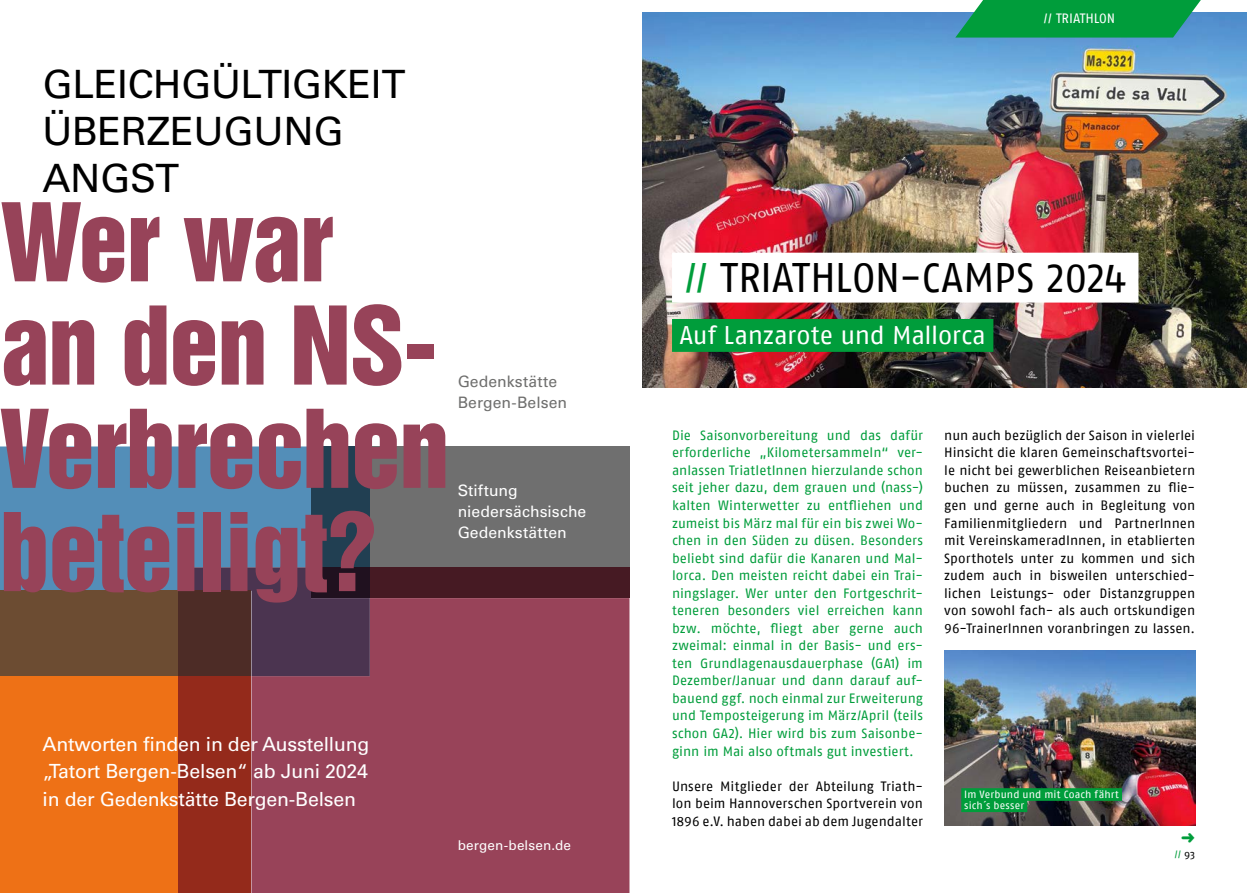
<style>
.page{position:relative;width:1259px;height:893px;background:#fff}
.page>*{position:absolute;margin:0;border:0;box-sizing:border-box;transform-origin:0 0}
.t1{font:99px/103.2px "Helvetica Inserat LT Pro";letter-spacing:-.01em;color:#974359}
.t2{font:41.25px "Fago No Regular LF";letter-spacing:-.015em;color:#000}
.t3{font:39px/46.8px "Univers LT Pro 55 Roman";letter-spacing:-.01em;color:#000}
.t4{font:25.5px "Fago No Regular LF";letter-spacing:-.01em;color:#fff}
.t5{font:19.5px/27px "Univers LT Pro 55 Roman";letter-spacing:-.01em;color:#fff;text-align:justify}
.t6{font:15.75px/21px "Univers LT Pro 55 Roman";letter-spacing:.005em;color:#fff}
.t7{font:15.75px/21px "Univers LT Pro 55 Roman";letter-spacing:.005em;color:#6f6f6e}
.t8{font:13.5px/17.5px "Fago No Regular LF";letter-spacing:.005em;color:#009d3b;text-align:justify}
.t9{font:13.5px/17.5px "Fago No Regular LF";color:#000;text-align:justify}
.t10{font:13.5px "Univers LT Pro 55 Roman";letter-spacing:.01em;color:#fff}
.t11{font:13.5px "Fago No Regular LF";color:#fff}
.t12{font:10.65px "Fago No Regular LF";color:#009d3b}
.t13{font:10.5px/11.2px "Fago No Regular LF";letter-spacing:.01em;color:#fff}
.s1{color:#009d3b}
.s2{color:#000}
</style>
<div class="page">
<img style="left:642px;top:13px;width:604px;height:374px">
<svg style="left:955px;top:0;width:245px;height:38px;background:#109f4e"></svg>
<div style="left:672px;top:319px;width:321px;height:33px;background:#009d3b"></div>
<div style="left:672px;top:253px;width:466px;height:50px;background:#fff"></div>
<img style="left:944px;top:650px;width:251px;height:176px">
<div style="left:961px;top:788px;width:161px;height:13px;background:#009d3b"></div>
<div style="left:961px;top:799px;width:66px;height:13px;background:#009d3b"></div>
<div style="left:370px;top:446px;width:259px;height:121px;background:#6f6f6f"></div>
<div style="left:0;top:446px;width:311px;height:145px;background:#538eb8"></div>
<div style="left:311px;top:446px;width:59px;height:121px;background:#213f52"></div>
<div style="left:0;top:676px;width:178px;height:217px;background:#ee7116"></div>
<div style="left:0;top:591px;width:178px;height:85px;background:#6c4c32"></div>
<div style="left:251px;top:598px;width:378px;height:295px;background:#984359"></div>
<div style="left:370px;top:567px;width:259px;height:31px;background:#461a23"></div>
<div style="left:178px;top:567px;width:192px;height:109px;background:#4b3450"></div>
<div style="left:311px;top:567px;width:59px;height:31px;background:#20111f"></div>
<div style="left:178px;top:676px;width:73px;height:217px;background:#942a1b"></div>
<div style="left:178px;top:591px;width:73px;height:85px;background:#4d2c26"></div>
<h3 class="t3" style="left:43px;top:61px;width:364px">GLEICHGÜLTIGKEIT<br>ÜBERZEUGUNG<br>ANGST</h3>
<h1 class="t1" style="left:0;top:194px;width:451px">Wer war an den NS-<br>Verbrechen beteiligt?</h1>
<p class="t7" style="left:458px;top:371px;width:111px">Gedenkstätte<br>Bergen-Belsen</p>
<p class="t6" style="left:458px;top:480px;width:130px">Stiftung niedersächsische<br>Gedenkstätten</p>
<h3 class="t5" style="left:43px;top:731px;width:328px">Antworten finden in der Ausstellung „Tatort Bergen-Belsen“ ab Juni 2024 in der Gedenkstätte Bergen-Belsen</h3>
<p class="t10" style="left:458px;top:837px;width:115px">bergen-belsen.de</p>
<p class="t11" style="left:1043px;top:11px;width:73px">// TRIATHLON</p>
<h2 class="t2" style="left:684px;top:254px;width:444px"><span class="s1">//</span> TRIATHLON-CAMPS 2024</h2>
<h3 class="t4" style="left:679px;top:321px;width:308px">Auf Lanzarote und Mallorca</h3>
<p class="t8" style="left:672px;top:426px;width:252px">Die Saisonvorbereitung und das dafür erforderliche „Kilometersammeln“ ver&shy;anlassen TriatletInnen hierzulande schon seit jeher dazu, dem grauen und (nass-) kalten Winterwetter zu entfliehen und zumeist bis März mal für ein bis zwei Wo&shy;chen in den Süden zu düsen. Besonders beliebt sind dafür die Kanaren und Mal&shy;lorca. Den meisten reicht dabei ein Trai&shy;ningslager. Wer unter den Fortgeschrit&shy;teneren besonders viel erreichen kann bzw. möchte, fliegt aber gerne auch zweimal: einmal in der Basis- und ers&shy;ten Grundlagenausdauerphase (GA1) im Dezember/Januar und dann darauf auf&shy;bauend ggf. noch einmal zur Erweiterung und Temposteigerung im März/April (teils schon GA2). Hier wird bis zum Saisonbe&shy;ginn im Mai also oftmals gut investiert.</p>
<p class="t9" style="left:672px;top:777px;width:252px">Unsere Mitglieder der Abteilung Triath&shy;lon beim Hannoverschen Sportverein von 1896 e.V. haben dabei ab dem Jugendalter</p>
<p class="t9" style="left:944px;top:426px;width:252px">nun auch bezüglich der Saison in vielerlei Hinsicht die klaren Gemeinschaftsvortei&shy;le nicht bei gewerblichen Reiseanbietern buchen zu müssen, zusammen zu flie&shy;gen und gerne auch in Begleitung von Familienmitgliedern und PartnerInnen mit VereinskameradInnen, in etablierten Sporthotels unter zu kommen und sich zudem auch in bisweilen unterschied&shy;lichen Leistungs- oder Distanzgruppen von sowohl fach- als auch ortskundigen 96-TrainerInnen voranbringen zu lassen.</p>
<p class="t13" style="left:964px;top:788px;width:156px">Im Verbund und mit Coach fährt sich´s besser</p>
<p class="t12" style="left:1174px;top:848px;width:22px">// <span class="s2">93</span></p>
</div>
